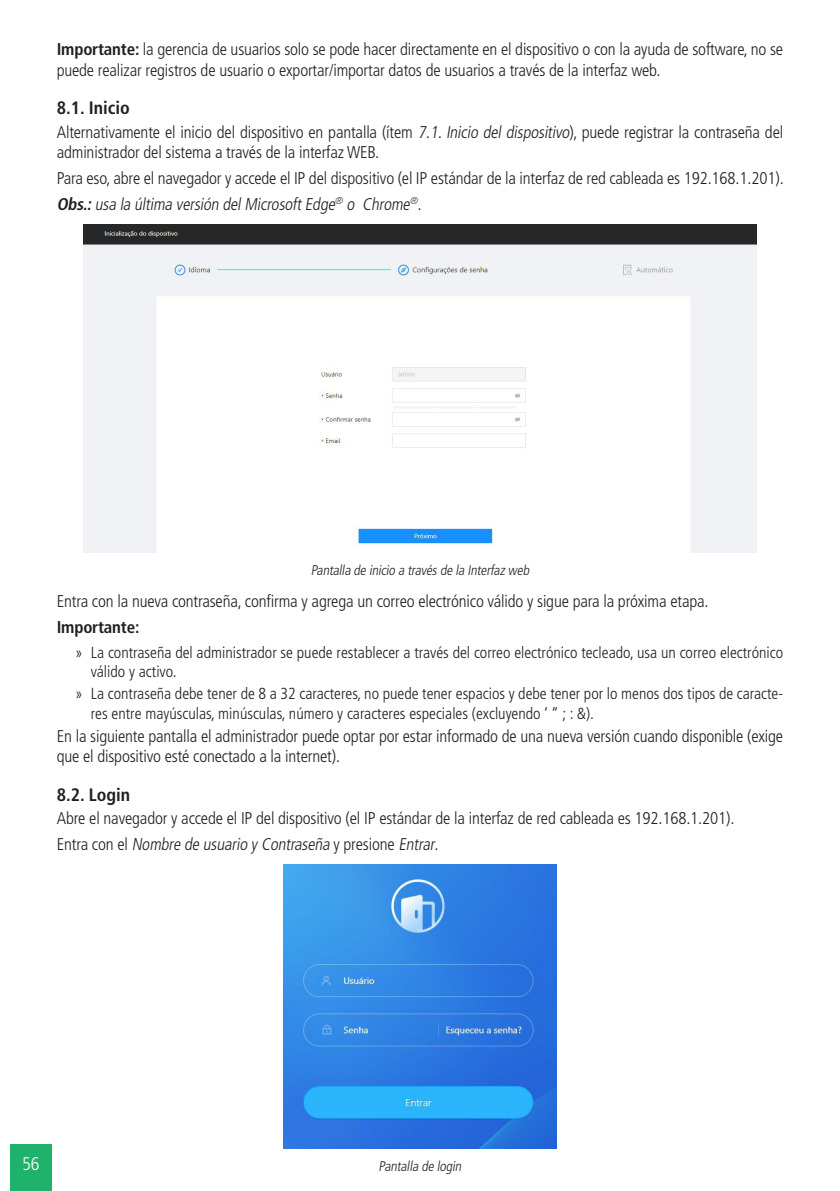
<style>
.page{position:relative;width:840px;height:1191px;background:#fff}
.page>*{position:absolute;margin:0;border:0;box-sizing:border-box;transform-origin:0 0}
.t1{font:300 condensed 18.2px "Frutiger LT Std";color:#fff}
.t2{font:700 condensed 18px "Frutiger LT Std";color:#231f20}
._0__Corpo_de_texto{font:300 condensed 17px/20.4px "Frutiger LT Std";letter-spacing:-.01em;color:#231f20}
._0__Corpo_de_texto-2{font:italic 300 condensed 17px "Frutiger LT Std";color:#231f20}
._0__Corpo_de_texto-3{font:700 condensed 17px "Frutiger LT Std";letter-spacing:-.01em;color:#231f20}
.t3{font:300 condensed 16px/19.2px "Frutiger LT Std";color:#231f20}
._7__Legenda{font:italic 300 condensed 14px "Frutiger LT Std";color:#231f20}
.s1{font-weight:700}
.s2{font-style:italic}
.s3{font-style:normal}
</style>
<div class="page">
<div style="left:10px;top:1144px;width:42px;height:47px;background:#1eb26a"></div>
<img style="left:83px;top:225px;width:673px;height:328px">
<img style="left:284px;top:865px;width:271px;height:283px">
<p class="_0__Corpo_de_texto" style="left:57px;top:39px;width:727px"><span class="s1">Importante:</span> la gerencia de usuarios solo se pode hacer directamente en el dispositivo o con la ayuda de software, no se puede realizar registros de usuario o exportar/importar datos de usuarios a través de la interfaz web.</p>
<p class="t2" style="left:57px;top:97px;width:74px">8.1. Inicio</p>
<p class="_0__Corpo_de_texto" style="left:57px;top:122px;width:727px">Alternativamente el inicio del dispositivo en pantalla (ítem <span class="s2">7.1. Inicio del dispositivo</span>), puede registrar la contraseña del administrador del sistema a través de la interfaz WEB.</p>
<p class="_0__Corpo_de_texto" style="left:57px;top:168px;width:728px">Para eso, abre el navegador y accede el IP del dispositivo (el IP estándar de la interfaz de red cableada es 192.168.1.201).</p>
<p class="_0__Corpo_de_texto-2" style="left:57px;top:195px;width:369px"><span class="s1">Obs.:</span>usa la última versión delMicrosoftEdge<sup>®</sup> o Chrome<sup>®</sup>.</p>
<p class="_7__Legenda" style="left:310px;top:562px;width:222px">Pantalla de inicio a travésde la Interfazweb</p>
<p class="_0__Corpo_de_texto" style="left:57px;top:591px;width:653px">Entra con la nueva contraseña, confirma y agrega un correo electrónico válido y sigue para la próxima etapa.</p>
<p class="_0__Corpo_de_texto-3" style="left:57px;top:617px;width:84px">Importante:</p>
<p class="t3" style="left:91px;top:643px;width:693px;text-indent:-16px">» La contraseña del administrador se puede restablecer a través del correo electrónico tecleado, usa un correo electrónico válido y activo.</p>
<p class="t3" style="left:91px;top:684px;width:693px;text-indent:-16px">» La contraseña debe tener de 8 a 32 caracteres, no puede tener espacios y debe tener por lo menos dos tipos de caracte&shy;res entre mayúsculas, minúsculas, número y caracteres especiales (excluyendo ‘ “ ; : &amp;).</p>
<p class="_0__Corpo_de_texto" style="left:57px;top:726px;width:727px">En la siguiente pantalla el administrador puede optar por estar informado de una nueva versión cuando disponible (exige que el dispositivo esté conectado a la internet).</p>
<p class="t2" style="left:57px;top:784px;width:75px">8.2. Login</p>
<p class="_0__Corpo_de_texto" style="left:57px;top:808px;width:679px">Abre el navegador y accede el IP del dispositivo (el IP estándar de la interfaz de red cableada es 192.168.1.201).</p>
<p class="_0__Corpo_de_texto-2" style="left:57px;top:834px;width:383px"><span class="s3">E n t ra c o n e l</span> Nombre de usuario yContraseña <span class="s3">y p r e s i o n e</span> Entrar<span class="s3">.</span></p>
<p class="t1" style="left:22px;top:1153px;width:19px">56</p>
<p class="_7__Legenda" style="left:378px;top:1158px;width:87px">Pantalla de login</p>
</div>
